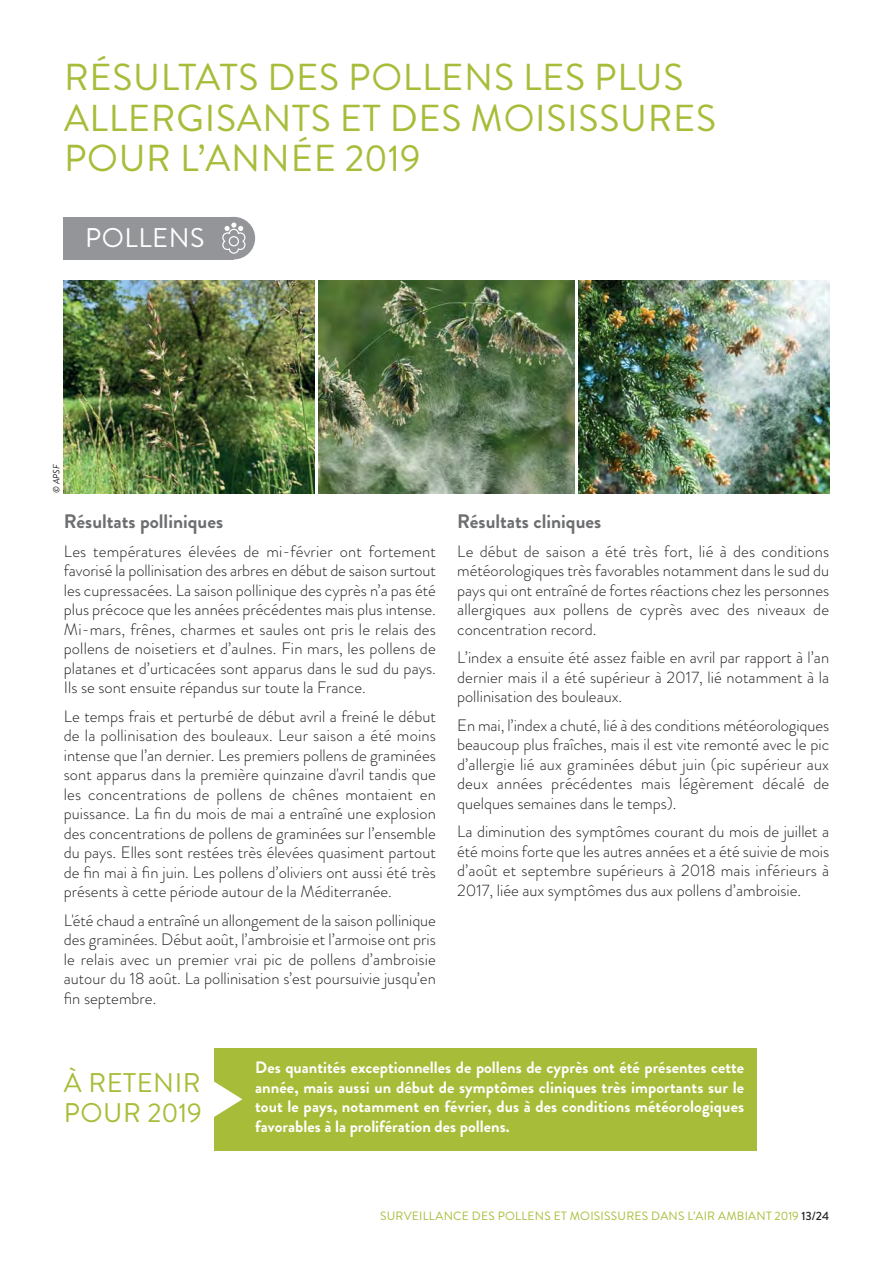
<style>
.page{position:relative;width:893px;height:1263px;background:#fff}
.page>*{position:absolute;margin:0;border:0;box-sizing:border-box;transform-origin:0 0}
.t1{font:37.5px/40.5px "Brandon Grotesque";letter-spacing:.02em;color:#a7bd39}
.t2{font:27px/30px "Brandon Grotesque";letter-spacing:.02em;color:#a7bd39}
.t3{font:27px "Brandon Grotesque";letter-spacing:.02em;color:#fff}
.t4{font:700 19.5px "Brandon Grotesque";color:#6d6e70}
.t5{font:300 16.5px/19.5px "Brandon Grotesque";color:#231f20;text-align:justify}
.t6{font:700 16.5px/19.5px "Brandon Grotesque";color:#fff;text-align:justify}
.t7{font:12px "Brandon Grotesque";letter-spacing:.02em;color:#a7bd39}
.t8{font:italic 9px "Brandon Grotesque";color:#231f20}
.s1{font-weight:500;color:#231f20}
</style>
<div class="page">
<img style="left:64px;top:281px;width:251px;height:212px">
<img style="left:319px;top:281px;width:255px;height:212px">
<img style="left:578px;top:281px;width:251px;height:212px">
<div style="left:215px;top:1048px;width:542px;height:102px;background:#a7bd39"></div>
<svg style="left:214px;top:1078px;width:28px;height:42px"></svg>
<div style="left:64px;top:217px;width:170px;height:42px;background:#939598"></div>
<div style="left:213px;top:217px;width:42px;height:42px;background:#939598;border-radius:50%"></div>
<svg style="left:222px;top:223px;width:24px;height:31px"></svg>
<h1 class="t1" style="left:64px;top:61px;width:654px">RÉSULTATS DES POLLENS LES PLUS<br>ALLERGISANTS ET DES MOISISSURES<br>POUR L’ANNÉE 2019</h1>
<h2 class="t3" style="left:85px;top:228px;width:121px">POLLENS</h2>
<p class="t8" style="left:53px;top:493px;width:31px;rotate:-90deg">© APSF</p>
<p class="t4" style="left:64px;top:514px;width:161px">Résultats polliniques</p>
<p class="t5" style="left:64px;top:543px;width:374px">Les températures élevées de mi-février ont fortement favorisé la pollinisation des arbres en début de saison surtout les cupressacées. La saison pollinique des cyprès n’a pas été plus précoce que les années précédentes mais plus intense.<br>Mi-mars, frênes, charmes et saules ont pris le relais des pollens de noisetiers et d’aulnes. Fin mars, les pollens de platanes et d’urticacées sont apparus dans le sud du pays.<br>Ils se sont ensuite répandus sur toute la France.</p>
<p class="t5" style="left:64px;top:708px;width:374px">Le temps frais et perturbé de début avril a freiné le début de la pollinisation des bouleaux. Leur saison a été moins intense que l’an dernier. Les premiers pollens de graminées sont apparus dans la première quinzaine d'avril tandis que les concentrations de pollens de chênes montaient en puissance. La fin du mois de mai a entraîné une explosion des concentrations de pollens de graminées sur l’ensemble du pays. Elles sont restées très élevées quasiment partout de fin mai à fin juin. Les pollens d’oliviers ont aussi été très présents à cette période autour de la Méditerranée.</p>
<p class="t5" style="left:64px;top:912px;width:374px">L'été chaud a entraîné un allongement de la saison pollinique des graminées. Début août, l’ambroisie et l’armoise ont pris le relais avec un premier vrai pic de pollens d’ambroisie autour du 18 août. La pollinisation s’est poursuivie jusqu’en fin septembre.</p>
<p class="t4" style="left:457px;top:514px;width:146px">Résultats cliniques</p>
<p class="t5" style="left:457px;top:543px;width:374px">Le début de saison a été très fort, lié à des conditions météorologiques très favorables notamment dans le sud du pays qui ont entraîné de fortes réactions chez les personnes allergiques aux pollens de cyprès avec des niveaux de concentration record.</p>
<p class="t5" style="left:457px;top:650px;width:374px">L’index a ensuite été assez faible en avril par rapport à l’an dernier mais il a été supérieur à 2017, lié notamment à la pollinisation des bouleaux.</p>
<p class="t5" style="left:457px;top:717px;width:374px">En mai, l’index a chuté, lié à des conditions météorologiques beaucoup plus fraîches, mais il est vite remonté avec le pic d’allergie lié aux graminées début juin (pic supérieur aux deux années précédentes mais légèrement décalé de quelques semaines dans le temps).</p>
<p class="t5" style="left:457px;top:824px;width:374px">La diminution des symptômes courant du mois de juillet a été moins forte que les autres années et a été suivie de mois d’août et septembre supérieurs à 2018 mais inférieurs à 2017, liée aux symptômes dus aux pollens d’ambroisie.</p>
<h2 class="t2" style="left:64px;top:1071px;width:139px">À RETENIR<br>POUR 2019</h2>
<p class="t6" style="left:255px;top:1060px;width:491px">Des quantités exceptionnelles de pollens de cyprès ont été présentes cette année, mais aussi un début de symptômes cliniques très importants sur le tout le pays, notamment en février, dus à des conditions météorologiques favorables à la prolifération des pollens.</p>
<p class="t7" style="left:380px;top:1212px;width:451px">SURVEILLANCE DES POLLENS ET MOISISSURES DANS L’AIR AMBIANT 2019 <span class="s1">13/24</span></p>
</div>
